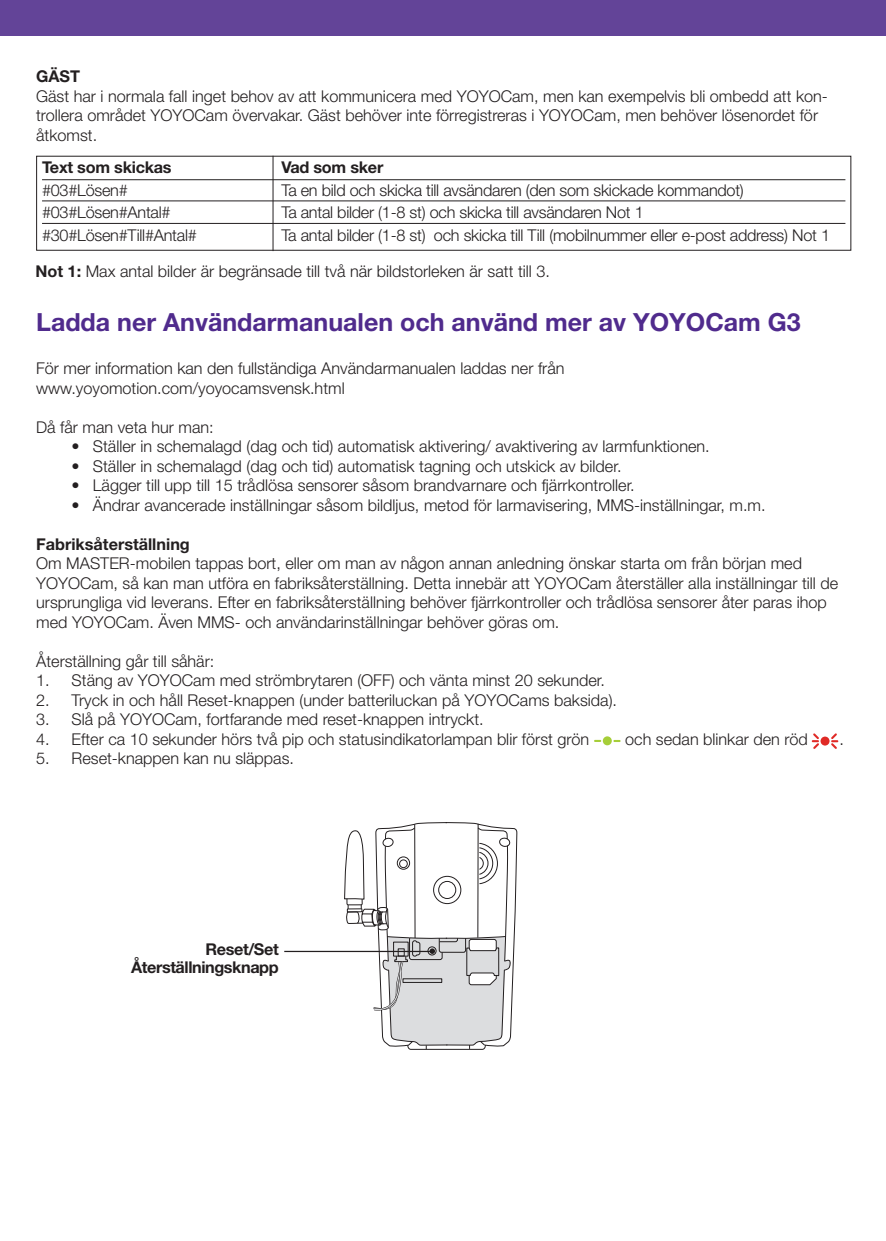
<style>
.page{position:relative;width:886px;height:1241px;background:#fff}
.page>*{position:absolute;margin:0;border:0;box-sizing:border-box;transform-origin:0 0}
.t1{font:700 25px "Helvetica Neue LT Pro";color:#502b8d}
.t2{font:300 16.25px/19.5px "Helvetica Neue LT Pro";color:#231f20}
.t3{font:700 16.25px/17.5px "Helvetica Neue LT Pro";letter-spacing:-.015em;color:#231f20;text-align:right}
.s1{font-weight:700}
</style>
<div class="page">
<div style="left:0;top:0;width:886px;height:35px;background:#634498"></div>
<div style="left:603px;top:736px;width:9px;height:9px;background:#a6ce39;border-radius:50%"></div>
<svg style="left:594px;top:739px;width:7px;height:2px"></svg>
<svg style="left:613px;top:739px;width:7px;height:3px"></svg>
<div style="left:820px;top:736px;width:9px;height:9px;background:#e02a26;border-radius:50%"></div>
<svg style="left:812px;top:733px;width:7px;height:16px"></svg>
<svg style="left:831px;top:733px;width:7px;height:16px"></svg>
<div style="left:36px;top:156px;width:815px;height:95px;border:1px solid #231f20"></div>
<hr style="left:42px;top:179px;width:803px;height:1px;background:#231f20">
<hr style="left:42px;top:200px;width:803px;height:1px;background:#231f20">
<hr style="left:42px;top:223px;width:803px;height:1px;background:#231f20">
<hr style="left:273px;top:156px;width:1px;height:95px;background:#231f20">
<hr style="left:284px;top:950px;width:148px;height:1px;background:#231f20">
<svg style="left:344px;top:822px;width:173px;height:227px"></svg>
<p class="t3" style="left:36px;top:69px;width:45px">GÄST</p>
<p class="t2" style="left:36px;top:88px;width:793px">Gäst har i normala fall inget behov av att kommunicera med YOYOCam, men kan exempelvis bli ombedd att kon&shy;trollera området YOYOCam övervakar. Gäst behöver inte förregistreras i YOYOCam, men behöver lösenordet för åtkomst.</p>
<p class="t3" style="left:42px;top:160px;width:131px">Text som skickas</p>
<p class="t3" style="left:281px;top:160px;width:104px">Vad som sker</p>
<p class="t2" style="left:42px;top:182px;width:87px">#03#Lösen#</p>
<p class="t2" style="left:281px;top:182px;width:464px">Ta en bild och skicka till avsändaren (den som skickade kommandot)</p>
<p class="t2" style="left:42px;top:204px;width:130px">#03#Lösen#Antal#</p>
<p class="t2" style="left:281px;top:204px;width:364px">Ta antal bilder (1-8 st) och skicka till avsändaren Not 1</p>
<p class="t2" style="left:42px;top:227px;width:156px">#30#Lösen#Till#Antal#</p>
<p class="t2" style="left:281px;top:227px;width:550px">Ta antal bilder (1-8 st) och skicka till Till (mobilnummer eller e-post address) Not 1</p>
<p class="t2" style="left:35px;top:263px;width:516px"><span class="s1">Not 1:</span> Max antal bilder är begränsade till två när bildstorleken är satt till 3.</p>
<h1 class="t1" style="left:36px;top:313px;width:766px">Ladda ner Användarmanualen och använd mer av YOYOCam G3</h1>
<p class="t2" style="left:36px;top:360px;width:530px">För mer information kan den fullständiga Användarmanualen laddas ner från www.yoyomotion.com/yoyocamsvensk.html</p>
<p class="t2" style="left:36px;top:418px;width:179px">Då får man veta hur man:</p>
<p class="t2" style="left:72px;top:438px;width:639px">• Ställer in schemalagd (dag och tid) automatisk aktivering/ avaktivering av larmfunktionen.</p>
<p class="t2" style="left:72px;top:457px;width:551px">• Ställer in schemalagd (dag och tid) automatisk tagning och utskick av bilder.</p>
<p class="t2" style="left:72px;top:477px;width:565px">• Lägger till upp till 15 trådlösa sensorer såsom brandvarnare och fjärrkontroller.</p>
<p class="t2" style="left:72px;top:496px;width:695px">• Ändrar avancerade inställningar såsom bildljus, metod för larmavisering, MMS-inställningar, m.m.</p>
<p class="t3" style="left:36px;top:536px;width:155px">Fabriksåterställning</p>
<p class="t2" style="left:36px;top:555px;width:803px">Om MASTER-mobilen tappas bort, eller om man av någon annan anledning önskar starta om från början med YOYOCam, så kan man utföra en fabriksåterställning. Detta innebär att YOYOCam återställer alla inställningar till de ursprungliga vid leverans. Efter en fabriksåterställning behöver fjärrkontroller och trådlösa sensorer åter paras ihop med YOYOCam. Även MMS- och användarinställningar behöver göras om.</p>
<p class="t2" style="left:36px;top:652px;width:180px">Återställning går till såhär:</p>
<p class="t2" style="left:36px;top:672px;width:570px">1. Stäng av YOYOCam med strömbrytaren (OFF) och vänta minst 20 sekunder.</p>
<p class="t2" style="left:36px;top:691px;width:582px">2. Tryck in och håll Reset-knappen (under batteriluckan på YOYOCams baksida).</p>
<p class="t2" style="left:36px;top:711px;width:449px">3. Slå på YOYOCam, fortfarande med reset-knappen intryckt.</p>
<p class="t2" style="left:36px;top:730px;width:554px">4. Efter ca 10 sekunder hörs två pip och statusindikatorlampan blir först grön</p>
<p class="t2" style="left:625px;top:730px;width:184px">och sedan blinkar den röd</p>
<p class="t2" style="left:839px;top:730px;width:6px">.</p>
<p class="t2" style="left:36px;top:750px;width:259px">5. Reset-knappen kan nu släppas.</p>
<p class="t3" style="left:131px;top:942px;width:149px">Reset/Set<br>Återställningsknapp</p>
</div>
